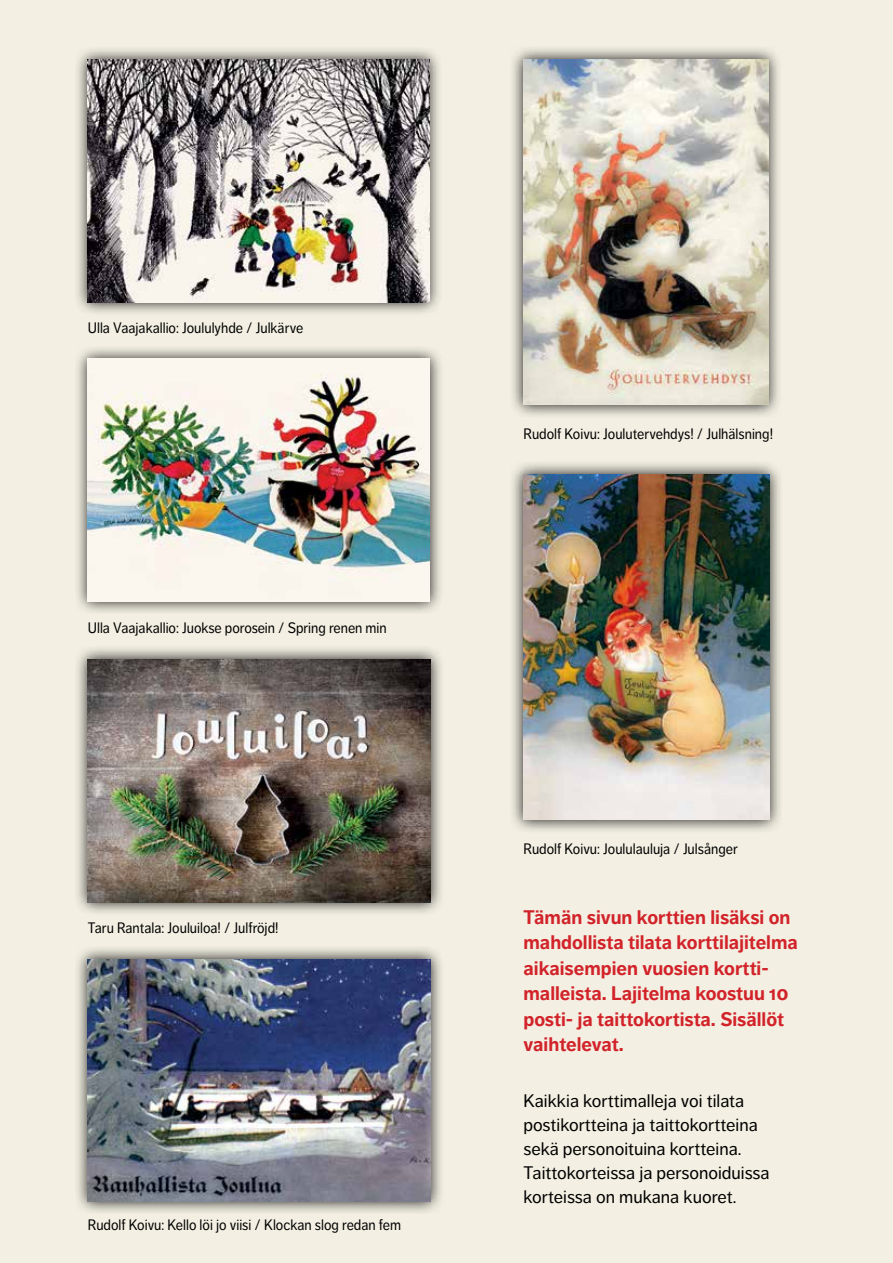
<style>
.page{position:relative;width:893px;height:1263px;background:#f3f0e3}
.page>*{position:absolute;margin:0;border:0;box-sizing:border-box;transform-origin:0 0}
.t1{font:700 19.5px/25.5px "Dagny OT";color:#d2232a}
.t2{font:18px/24px "Dagny OT";color:#000}
.t3{font:15px "Dagny OT";color:#000;scale:.93 1}
</style>
<div class="page">
<div style="left:74px;top:345px;width:370px;height:270px;background:#000;opacity:.9"></div>
<img style="left:88px;top:359px;width:342px;height:242px">
<div style="left:74px;top:45px;width:369px;height:272px;background:#000;opacity:.9"></div>
<img style="left:88px;top:60px;width:341px;height:243px">
<div style="left:74px;top:645px;width:371px;height:271px;background:#000;opacity:.9"></div>
<img style="left:88px;top:659px;width:343px;height:243px">
<div style="left:74px;top:945px;width:371px;height:270px;background:#000;opacity:.9"></div>
<img style="left:88px;top:959px;width:343px;height:242px">
<div style="left:509px;top:45px;width:273px;height:374px;background:#000;opacity:.9"></div>
<img style="left:523px;top:60px;width:245px;height:345px">
<div style="left:509px;top:460px;width:274px;height:374px;background:#000;opacity:.9"></div>
<img style="left:523px;top:474px;width:246px;height:346px">
<p class="t3" style="left:88px;top:320px;width:233px">Ulla Vaajakallio: Joululyhde / Julkärve</p>
<p class="t3" style="left:88px;top:619px;width:323px">Ulla Vaajakallio: Juokse porosein / Spring renen min</p>
<p class="t3" style="left:88px;top:919px;width:207px">Taru Rantala: Jouluiloa! / Julfröjd!</p>
<p class="t3" style="left:88px;top:1216px;width:338px">Rudolf Koivu: Kello löi jo viisi / Klockan slog redan fem</p>
<p class="t3" style="left:523px;top:426px;width:270px">Rudolf Koivu: Joulutervehdys! / Julhälsning!</p>
<p class="t3" style="left:523px;top:840px;width:232px">Rudolf Koivu: Joululauluja / Julsånger</p>
<h1 class="t1" style="left:523px;top:904px;width:276px">Tämän sivun korttien lisäksi on mahdollista tilata korttilajitelma aikaisempien vuosien kortti&shy;malleista. Lajitelma koostuu 10 posti- ja taittokortista. Sisällöt vaihtelevat.</h1>
<p class="t2" style="left:523px;top:1089px;width:248px">Kaikkia korttimalleja voi tilata postikortteina ja taittokortteina sekä personoituina kortteina.<br>Taittokorteissa ja personoiduissa korteissa on mukana kuoret.</p>
</div>
